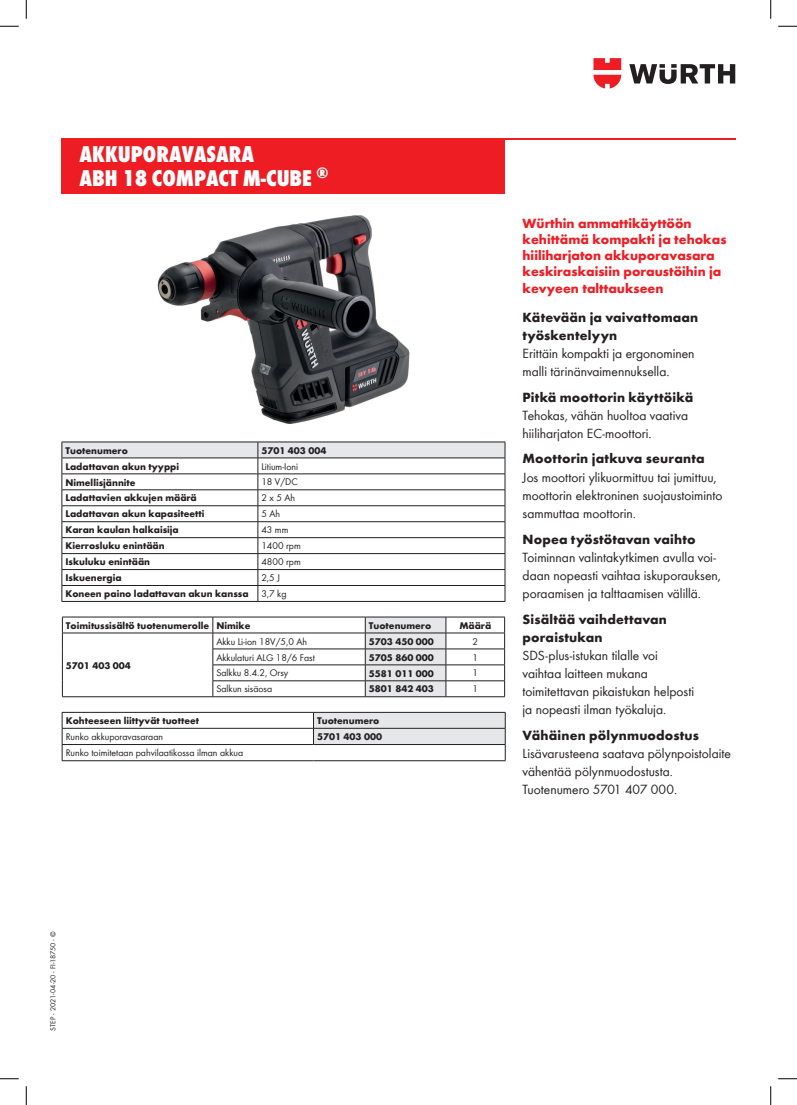
<style>
.page{position:relative;width:797px;height:1105px;background:#fff}
.page>*{position:absolute;margin:0;border:0;box-sizing:border-box;transform-origin:0 0}
.t1{font:800 condensed 23.75px/23.9px "Wuerth Global";color:#fff}
.t2{font:13.75px/18.1px "Wuerth Global";color:#231f20}
.t3{font:700 13.75px/18.1px "Wuerth Global";letter-spacing:.01em;color:#231f20}
.t4{font:700 13.75px/16.2px "Wuerth Global";color:#ee1d23}
.t5{font:700 10px "Wuerth Global";color:#231f20}
.t6{font:10px "Wuerth Global";color:#231f20}
.t7{font:7.5px "Wuerth Global";letter-spacing:.015em;color:#231f20}
</style>
<div class="page">
<svg style="left:629px;top:64px;width:106px;height:20px"></svg>
<svg style="left:593px;top:58px;width:28px;height:31px"></svg>
<div style="left:62px;top:138px;width:443px;height:56px;background:#ee1d23"></div>
<hr style="left:62px;top:138px;width:673px;height:1px;background:#ee1d23">
<svg style="left:62px;top:442px;width:444px;height:159px"></svg>
<hr style="left:62px;top:601px;width:196px;height:1px;background:#231f20">
<hr style="left:258px;top:601px;width:247px;height:1px;background:#231f20">
<hr style="left:62px;top:617px;width:151px;height:1px;background:#231f20">
<hr style="left:213px;top:617px;width:152px;height:1px;background:#231f20">
<hr style="left:446px;top:617px;width:59px;height:1px;background:#231f20">
<hr style="left:62px;top:633px;width:151px;height:1px;background:#231f20">
<svg style="left:62px;top:617px;width:1px;height:79px"></svg>
<hr style="left:213px;top:633px;width:152px;height:1px;background:#231f20">
<hr style="left:446px;top:633px;width:59px;height:1px;background:#231f20">
<svg style="left:213px;top:617px;width:1px;height:79px"></svg>
<svg style="left:365px;top:617px;width:81px;height:79px;background:#dadadc"></svg>
<svg style="left:504px;top:617px;width:1px;height:79px"></svg>
<hr style="left:62px;top:696px;width:151px;height:1px;background:#231f20">
<hr style="left:213px;top:649px;width:152px;height:1px;background:#231f20">
<hr style="left:213px;top:665px;width:152px;height:1px;background:#231f20">
<hr style="left:213px;top:681px;width:152px;height:1px;background:#231f20">
<hr style="left:213px;top:696px;width:152px;height:1px;background:#231f20">
<hr style="left:365px;top:649px;width:81px;height:1px;background:#231f20">
<hr style="left:365px;top:665px;width:81px;height:1px;background:#231f20">
<hr style="left:365px;top:681px;width:81px;height:1px;background:#231f20">
<hr style="left:365px;top:696px;width:81px;height:1px;background:#231f20">
<hr style="left:446px;top:649px;width:59px;height:1px;background:#231f20">
<hr style="left:446px;top:665px;width:59px;height:1px;background:#231f20">
<hr style="left:446px;top:681px;width:59px;height:1px;background:#231f20">
<hr style="left:446px;top:696px;width:59px;height:1px;background:#231f20">
<hr style="left:62px;top:712px;width:251px;height:1px;background:#231f20">
<hr style="left:62px;top:728px;width:251px;height:1px;background:#231f20">
<svg style="left:62px;top:712px;width:1px;height:48px"></svg>
<svg style="left:313px;top:712px;width:193px;height:48px"></svg>
<hr style="left:62px;top:744px;width:251px;height:1px;background:#231f20">
<hr style="left:62px;top:760px;width:251px;height:1px;background:#231f20">
<hr style="left:313px;top:760px;width:192px;height:1px;background:#231f20">
<hr style="left:313px;top:744px;width:192px;height:1px;background:#231f20">
<img style="left:157px;top:215px;width:253px;height:209px">
<svg style="left:0;top:25px;width:19px;height:2px"></svg>
<svg style="left:778px;top:25px;width:19px;height:2px"></svg>
<svg style="left:0;top:1078px;width:19px;height:1px"></svg>
<svg style="left:778px;top:1078px;width:19px;height:1px"></svg>
<svg style="left:25px;top:0;width:2px;height:19px"></svg>
<svg style="left:25px;top:1086px;width:2px;height:19px"></svg>
<svg style="left:770px;top:0;width:1px;height:19px"></svg>
<svg style="left:770px;top:1086px;width:1px;height:19px"></svg>
<h1 class="t1" style="left:80px;top:142px;width:250px">AKKUPORAVASARA<br>ABH 18 COMPACT M-CUBE <sup>®</sup></h1>
<p class="t5" style="left:65px;top:444px;width:64px">Tuotenumero</p>
<p class="t5" style="left:261px;top:444px;width:66px">5701 403 004</p>
<p class="t5" style="left:65px;top:460px;width:115px">Ladattavan akun tyyppi</p>
<p class="t6" style="left:261px;top:460px;width:38px">Litium-Ioni</p>
<p class="t5" style="left:65px;top:476px;width:72px">Nimellisjännite</p>
<p class="t6" style="left:261px;top:476px;width:38px">18 V/DC</p>
<p class="t5" style="left:65px;top:492px;width:133px">Ladattavien akkujen määrä</p>
<p class="t6" style="left:261px;top:492px;width:35px">2 x 5 Ah</p>
<p class="t5" style="left:65px;top:508px;width:141px">Ladattavan akun kapasiteetti</p>
<p class="t6" style="left:261px;top:508px;width:20px">5 Ah</p>
<p class="t5" style="left:65px;top:524px;width:115px">Karan kaulan halkaisija</p>
<p class="t6" style="left:261px;top:524px;width:28px">43 mm</p>
<p class="t5" style="left:65px;top:540px;width:101px">Kierrosluku enintään</p>
<p class="t6" style="left:261px;top:540px;width:41px">1400 rpm</p>
<p class="t5" style="left:65px;top:556px;width:86px">Iskuluku enintään</p>
<p class="t6" style="left:261px;top:556px;width:41px">4800 rpm</p>
<p class="t5" style="left:65px;top:572px;width:58px">Iskuenergia</p>
<p class="t6" style="left:261px;top:572px;width:20px">2,5 J</p>
<p class="t5" style="left:65px;top:588px;width:185px">Koneen paino ladattavan akun kanssa</p>
<p class="t6" style="left:261px;top:588px;width:27px">3,7 kg</p>
<p class="t5" style="left:66px;top:619px;width:186px">Toimitussisältö tuotenumerolle Nimike</p>
<p class="t5" style="left:369px;top:619px;width:64px">Tuotenumero</p>
<p class="t5" style="left:459px;top:619px;width:33px">Määrä</p>
<p class="t5" style="left:66px;top:659px;width:67px">5701 403 004</p>
<p class="t6" style="left:216px;top:635px;width:92px">Akku Li-ion 18V/5,0 Ah</p>
<p class="t5" style="left:369px;top:635px;width:66px">5703 450 000</p>
<p class="t6" style="left:472px;top:635px;width:7px">2</p>
<p class="t6" style="left:216px;top:651px;width:100px">Akkulaturi ALG 18/6 Fast</p>
<p class="t5" style="left:369px;top:651px;width:66px">5705 860 000</p>
<p class="t6" style="left:472px;top:651px;width:7px">1</p>
<p class="t6" style="left:216px;top:667px;width:73px">Salkku 8.4.2, Orsy</p>
<p class="t5" style="left:369px;top:667px;width:66px">5581 011 000</p>
<p class="t6" style="left:472px;top:667px;width:7px">1</p>
<p class="t6" style="left:216px;top:683px;width:57px">Salkun sisäosa</p>
<p class="t5" style="left:369px;top:683px;width:66px">5801 842 403</p>
<p class="t6" style="left:472px;top:683px;width:7px">1</p>
<p class="t5" style="left:66px;top:715px;width:135px">Kohteeseen liittyvät tuotteet</p>
<p class="t5" style="left:317px;top:715px;width:64px">Tuotenumero</p>
<p class="t6" style="left:66px;top:731px;width:99px">Runko akkuporavasaraan</p>
<p class="t5" style="left:317px;top:731px;width:66px">5701 403 000</p>
<p class="t6" style="left:66px;top:747px;width:179px">Runko toimitetaan pahvilaatikossa ilman akkua</p>
<p class="t4" style="left:522px;top:215px;width:205px">Würthin ammattikäyttöön kehittämä kompakti ja tehokas hiiliharjaton akkuporavasara keskiraskaisiin poraustöihin ja kevyeen talttaukseen</p>
<p class="t3" style="left:522px;top:308px;width:177px">Kätevään ja vaivattomaan työskentelyyn</p>
<p class="t2" style="left:522px;top:344px;width:173px">Erittäin kompakti ja ergonominen malli tärinänvaimennuksella.</p>
<p class="t3" style="left:522px;top:388px;width:172px">Pitkä moottorin käyttöikä</p>
<p class="t2" style="left:522px;top:406px;width:167px">Tehokas, vähän huoltoa vaativa hiiliharjaton EC-moottori.</p>
<p class="t3" style="left:522px;top:450px;width:183px">Moottorin jatkuva seuranta</p>
<p class="t2" style="left:522px;top:468px;width:201px">Jos moottori ylikuormittuu tai jumittuu, moottorin elektroninen suojaustoiminto sammuttaa moottorin.</p>
<p class="t3" style="left:522px;top:530px;width:175px">Nopea työstötavan vaihto</p>
<p class="t2" style="left:522px;top:548px;width:200px">Toiminnan valintakytkimen avulla voi&shy;daan nopeasti vaihtaa iskuporauksen, poraamisen ja talttaamisen välillä.</p>
<p class="t3" style="left:522px;top:610px;width:146px">Sisältää vaihdettavan poraistukan</p>
<p class="t2" style="left:522px;top:646px;width:173px">SDS-plus-istukan tilalle voi vaihtaa laitteen mukana toimitettavan pikaistukan helposti ja nopeasti ilman työkaluja.</p>
<p class="t3" style="left:522px;top:726px;width:178px">Vähäinen pölynmuodostus</p>
<p class="t2" style="left:522px;top:744px;width:210px">Lisävarusteena saatava pölynpoistolaite vähentää pölynmuodostusta.<br>Tuotenumero 5701 407 000.</p>
<p class="t7" style="left:49px;top:1031px;width:101px;rotate:-90deg">STEP - 2021-04-20 - FI-18750 - ©</p>
</div>
